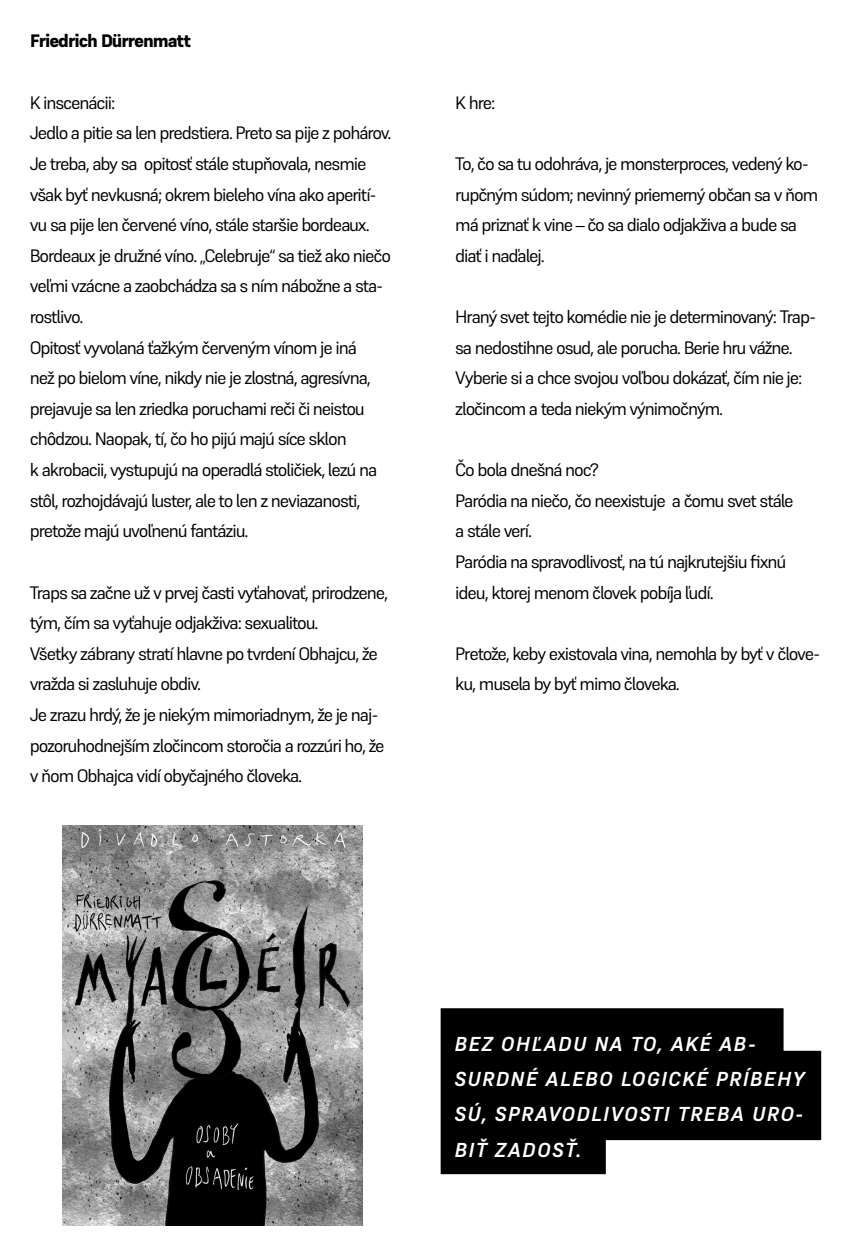
<style>
.page{position:relative;width:851px;height:1255px;background:#fff}
.page>*{position:absolute;margin:0;border:0;box-sizing:border-box;transform-origin:0 0}
.t1{font:italic 700 20.1px/35.1px "Supreme";letter-spacing:.06em;color:#fff}
.t2{font:18px/30.6px "Supreme";letter-spacing:-.06em;color:#000}
.t3{font:800 18px "Supreme";letter-spacing:-.06em;color:#000}
</style>
<div class="page">
<svg style="left:440px;top:1008px;width:381px;height:166px;background:#252525"></svg>
<img style="left:63px;top:825px;width:299px;height:400px">
<p class="t3" style="left:30px;top:30px;width:163px">Friedrich Dürrenmatt</p>
<p class="t2" style="left:30px;top:87px;width:363px">K inscenácii:<br>Jedlo a pitie sa len predstiera. Preto sa pije z pohárov.<br>Je treba, aby sa opitosť stále stupňovala, nesmie však byť nevkusná; okrem bieleho vína ako aperití&shy;vu sa pije len červené víno, stále staršie bordeaux.<br>Bordeaux je družné víno. „Celebruje“ sa tiež ako niečo veľmi vzácne a zaobchádza sa s ním nábožne a sta&shy;rostlivo.<br>Opitosť vyvolaná ťažkým červeným vínom je iná<br>než po bielom víne, nikdy nie je zlostná, agresívna, prejavuje sa len zriedka poruchami reči či neistou chôdzou. Naopak, tí, čo ho pijú majú síce sklon<br>k akrobacii, vystupujú na operadlá stoličiek, lezú na stôl, rozhojdávajú luster, ale to len z neviazanosti, pretože majú uvoľnenú fantáziu.</p>
<p class="t2" style="left:30px;top:576px;width:360px">Traps sa začne už v prvej časti vyťahovať, prirodzene, tým, čím sa vyťahuje odjakživa: sexualitou.<br>Všetky zábrany stratí hlavne po tvrdení Obhajcu, že vražda si zasluhuje obdiv.<br>Je zrazu hrdý, že je niekým mimoriadnym, že je naj&shy;pozoruhodnejším zločincom storočia a rozzúri ho, že v ňom Obhajca vidí obyčajného človeka.</p>
<p class="t2" style="left:455px;top:87px;width:42px">K hre:</p>
<p class="t2" style="left:455px;top:148px;width:364px">To, čo sa tu odohráva, je monsterproces, vedený ko&shy;rupčným súdom; nevinný priemerný občan sa v ňom má priznať k vine – čo sa dialo odjakživa a bude sa diať i naďalej.</p>
<p class="t2" style="left:455px;top:301px;width:362px">Hraný svet tejto komédie nie je determinovaný: Trap&shy;sa nedostihne osud, ale porucha. Berie hru vážne.<br>Vyberie si a chce svojou voľbou dokázať, čím nie je: zločincom a teda niekým výnimočným.</p>
<p class="t2" style="left:455px;top:454px;width:340px">Čo bola dnešná noc?<br>Paródia na niečo, čo neexistuje a čomu svet stále a stále verí.<br>Paródia na spravodlivosť, na tú najkrutejšiu fixnú ideu, ktorej menom človek pobíja ľudí.</p>
<p class="t2" style="left:455px;top:638px;width:366px">Pretože, keby existovala vina, nemohla by byť v člove&shy;ku, musela by byť mimo človeka.</p>
<p class="t1" style="left:454px;top:1026px;width:352px">BEZ OHĽADU NA TO, AKÉ AB-<br>SURDNÉ ALEBO LOGICKÉ PRÍBEHY<br>SÚ, SPRAVODLIVOSTI TREBA URO-<br>BIŤ ZADOSŤ.</p>
</div>
